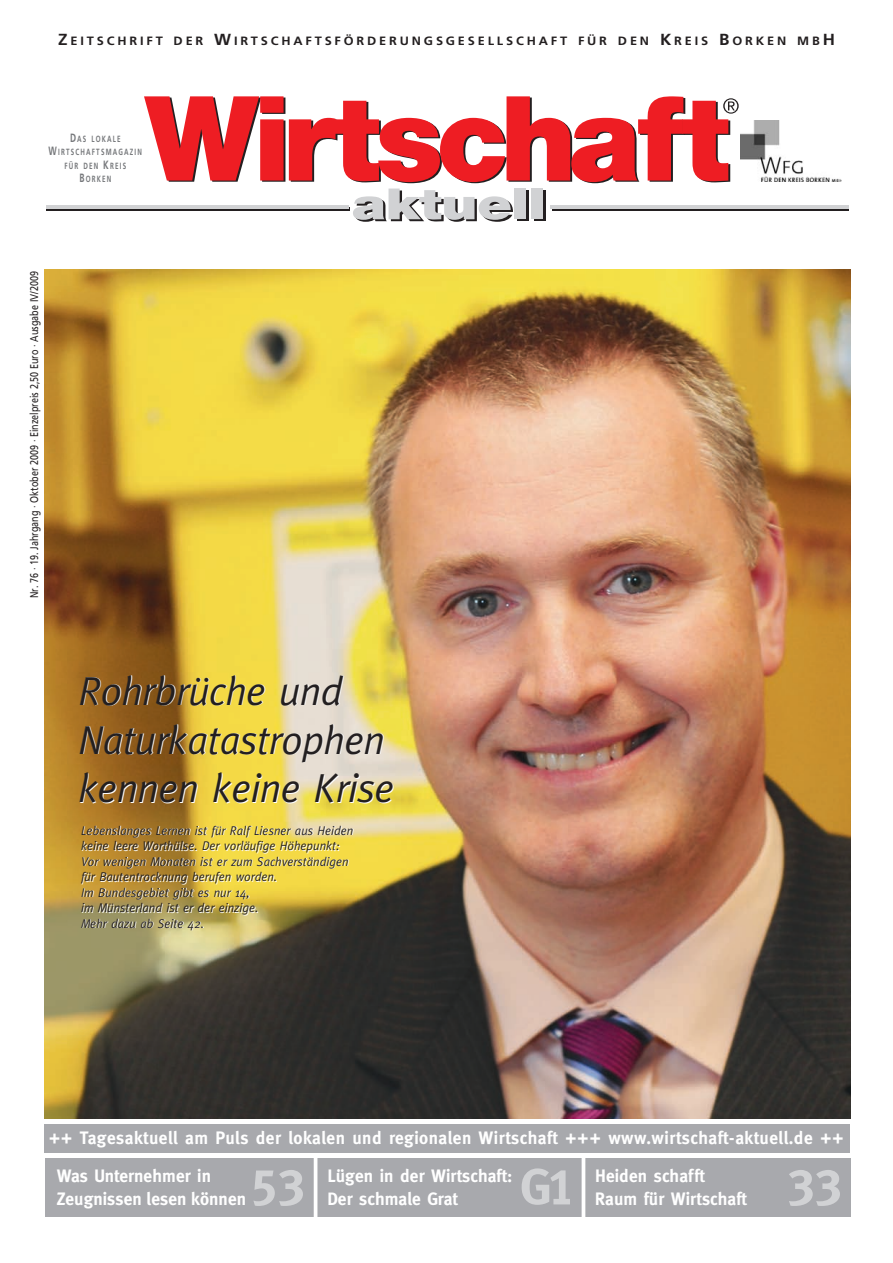
<style>
.page{position:relative;width:893px;height:1263px;background:#fff}
.page>*{position:absolute;margin:0;border:0;box-sizing:border-box;transform-origin:0 0}
.t1{font:51px "Meta Plus Bold Caps";color:#d1d2d4}
.t2{font:italic 40.5px/48.8px "Meta";letter-spacing:-.015em;color:#231f20}
.t3{font:700 18px/22.5px "Meta";letter-spacing:.005em;color:#fff}
.t4{font:700 18px "Meta";letter-spacing:.025em;color:#fff}
.t5{font:italic 12.75px/15.6px "Meta";color:#231f20;scale:.95 1}
.t6{font:700 12px "Frutiger";letter-spacing:.22em;color:#231f20;scale:1.06 1}
.t7{font:11.25px "Frutiger";color:#231f20;scale:.8 1}
.t8{font:700 9px/13.5px "Frutiger";letter-spacing:.185em;color:#76787b;text-align:center;scale:.7 1}
.s1{font-size:16.05px}
.s2{font-size:12px}
</style>
<div class="page">
<img style="left:45px;top:270px;width:805px;height:849px">
<div style="left:45px;top:1158px;width:805px;height:59px;background:#a8a9ad"></div>
<div style="left:45px;top:1124px;width:805px;height:29px;background:#a8a9ad"></div>
<hr style="left:314px;top:1156px;width:3px;height:64px;background:#fff">
<hr style="left:582px;top:1157px;width:3px;height:63px;background:#fff">
<hr style="left:728px;top:207px;width:120px;height:4px;background:#231f20">
<hr style="left:46px;top:207px;width:168px;height:4px;background:#231f20">
<svg style="left:144px;top:96px;width:595px;height:87px"></svg>
<div style="left:517px;top:190px;width:11px;height:31px;background:#231f20"></div>
<div style="left:534px;top:190px;width:11px;height:31px;background:#231f20"></div>
<hr style="left:170px;top:207px;width:180px;height:4px;background:#231f20">
<hr style="left:552px;top:207px;width:180px;height:4px;background:#231f20">
<svg style="left:353px;top:189px;width:160px;height:33px"></svg>
<div style="left:515px;top:189px;width:11px;height:30px;background:#d1d2d4"></div>
<div style="left:532px;top:189px;width:11px;height:30px;background:#d1d2d4"></div>
<hr style="left:168px;top:205px;width:180px;height:4px;background:#d1d2d4">
<hr style="left:551px;top:205px;width:180px;height:4px;background:#d1d2d4">
<hr style="left:46px;top:205px;width:167px;height:4px;background:#d1d2d4">
<hr style="left:727px;top:205px;width:121px;height:4px;background:#d1d2d4">
<div style="left:735px;top:117px;width:116px;height:84px;background:#fff"></div>
<img style="left:740px;top:120px;width:102px;height:62px">
<p class="t6" style="left:58px;top:36px;width:734px"><span class="s1">Z</span>EITSCHRIFT DER <span class="s1">W</span>IRTSCHAFTSFÖRDERUNGSGESELLSCHAFT FÜR DEN <span class="s1">K</span>REIS <span class="s1">B</span>ORKEN MB<span class="s1">H</span></p>
<p class="t8" style="left:49px;top:133px;width:135px"><span class="s2">D</span>AS LOKALE<br><span class="s2">W</span>IRTSCHAFTSMAGAZIN<br>FÜR DEN <span class="s2">K</span>REIS<br><span class="s2">B</span>ORKEN</p>
<p class="t7" style="left:30px;top:598px;width:410px;rotate:-90deg">Nr. 76 · 19. Jahrgang · Oktober 2009 · Einzelpreis 2,50 Euro · Ausgabe IV/2009</p>
<h2 class="t2" style="left:78px;top:670px;width:317px">Rohrbrüche und<br>Naturkatastrophen kennen keine Krise</h2>
<p class="t5" style="left:81px;top:823px;width:288px">Lebenslanges Lernen ist für Ralf Liesner aus Heiden keine leere Worthülse. Der vorläufige Höhepunkt:<br>Vor wenigen Monaten ist er zum Sachverständigen für Bautentrocknung berufen worden.<br>Im Bundesgebiet gibt es nur 14,<br>im Münsterland ist er der einzige.<br>Mehr dazu ab Seite 42.</p>
<h3 class="t4" style="left:49px;top:1132px;width:796px">++ Tagesaktuell am Puls der lokalen und regionalen Wirtschaft +++ www.wirtschaft-aktuell.de ++</h3>
<h1 class="t1" style="left:251px;top:1157px;width:56px">53</h1>
<h3 class="t3" style="left:327px;top:1167px;width:187px">Lügen in der Wirtschaft:<br>Der schmale Grat</h3>
<h1 class="t1" style="left:520px;top:1157px;width:56px">G1</h1>
<h3 class="t3" style="left:595px;top:1167px;width:153px">Heiden schafft<br>Raum für Wirtschaft</h3>
<h1 class="t1" style="left:788px;top:1157px;width:56px">33</h1>
<h3 class="t3" style="left:57px;top:1167px;width:191px">Was Unternehmer in<br>Zeugnissen lesen können</h3>
</div>
